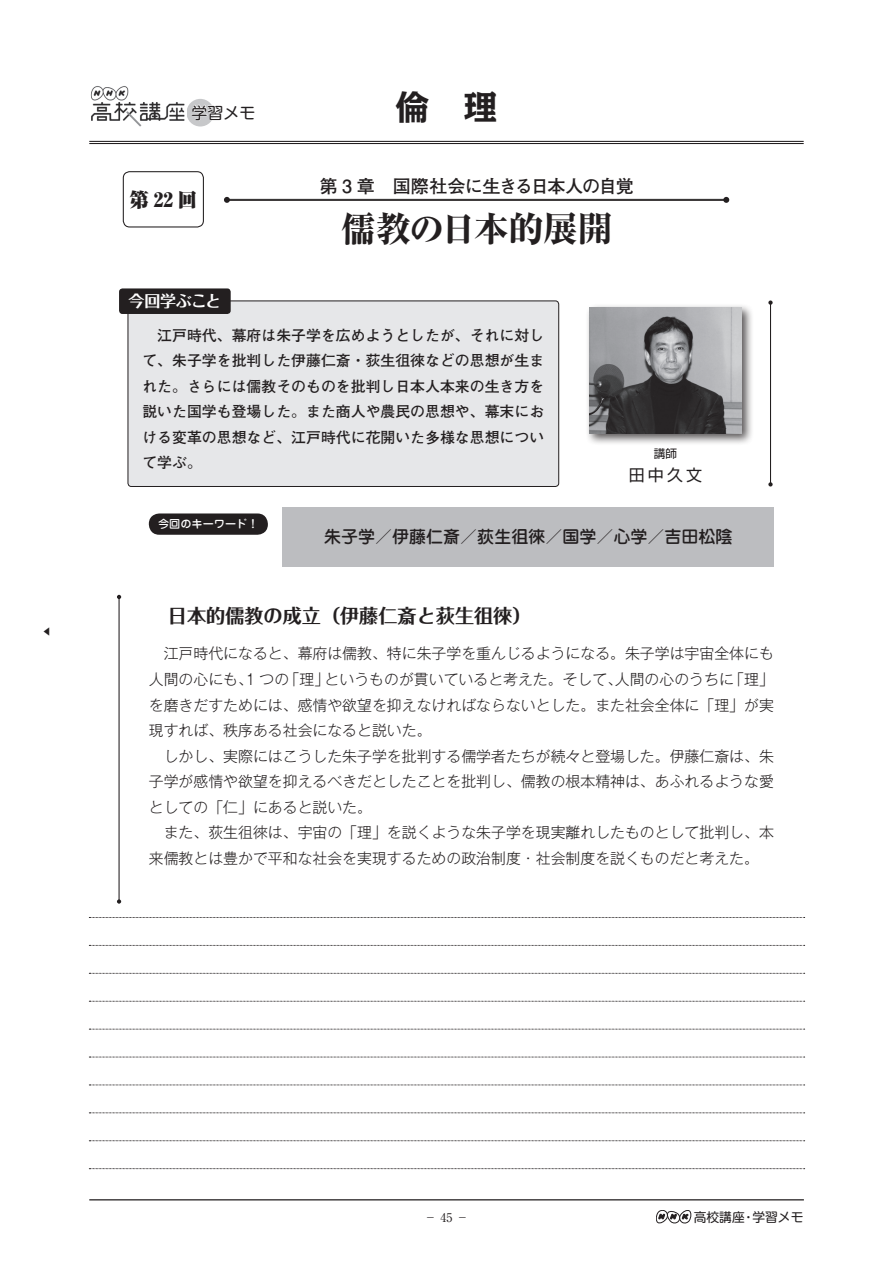
<style>
.page{position:relative;width:893px;height:1263px;background:#fff}
.page>*{position:absolute;margin:0;border:0;box-sizing:border-box;transform-origin:0 0}
.t1{font:800 35.1px "Ryumin Pr 5";letter-spacing:-.025em;color:#231f20}
.t2{font:700 34.05px "Kakumin Pro";color:#231f20}
.t3{font:700 19.2px "Folk Pro";color:#231f20}
.t4{font:900 19.2px "Ryumin Pr 5";color:#231f20}
.t5{font:700 18px "Futo Go B101 Pr 5";letter-spacing:-.06em;color:#231f20}
.t6{font:500 16.95px "Jun 34 Pro";color:#231f20}
.t7{font:700 15.9px "Folk Pro";letter-spacing:-.015em;color:#fff}
.t8{font:15.9px "Shin M Go Pro";color:#231f20}
.t9{font:15.9px "Shin Go Pr 5";color:#231f20}
.t10{font:300 14.85px/25.5px "Gothic MB101 Pr 5";color:#231f20;text-align:justify}
.t11{font:700 14.85px/25.5px "Futo Go B101 Pr 5";color:#231f20;text-align:justify}
.t12{font:12.75px "Shin M Go Pro";color:#231f20}
.t13{font:12px "Ryumin Pr 5";color:#231f20}
.t14{font:11.7px "Shin Go Pr 5";color:#231f20}
.t15{font:500 11.1px "Jun 34 Pro";color:#fff}
.t16{font:300 9px "Ryumin Pr 5";color:#231f20}
</style>
<div class="page">
<hr style="left:89px;top:1199px;width:715px;height:1px;background:#231f20">
<svg style="left:656px;top:1210px;width:35px;height:13px"></svg>
<div style="left:186px;top:99px;width:28px;height:27px;background:#c7c8ca;border-radius:50%"></div>
<hr style="left:89px;top:141px;width:715px;height:1px;background:#231f20">
<hr style="left:89px;top:143px;width:715px;height:1px;background:#231f20">
<div style="left:123px;top:171px;width:81px;height:56px;border:1px solid #231f20;border-radius:6px"></div>
<img style="left:90px;top:86px;width:95px;height:41px">
<svg style="left:191px;top:104px;width:23px;height:17px"></svg>
<hr style="left:227px;top:199px;width:499px;height:1px;background:#231f20">
<hr style="left:227px;top:200px;width:499px;height:1px;background:#231f20">
<svg style="left:224px;top:197px;width:6px;height:6px"></svg>
<svg style="left:723px;top:197px;width:6px;height:6px"></svg>
<svg style="left:89px;top:917px;width:716px;height:1px"></svg>
<svg style="left:89px;top:945px;width:716px;height:1px"></svg>
<svg style="left:89px;top:973px;width:716px;height:1px"></svg>
<svg style="left:89px;top:1001px;width:716px;height:1px"></svg>
<svg style="left:89px;top:1029px;width:716px;height:1px"></svg>
<svg style="left:89px;top:1057px;width:716px;height:1px"></svg>
<svg style="left:89px;top:1084px;width:716px;height:1px"></svg>
<svg style="left:89px;top:1112px;width:716px;height:1px"></svg>
<svg style="left:89px;top:1140px;width:716px;height:1px"></svg>
<svg style="left:89px;top:1168px;width:716px;height:1px"></svg>
<div style="left:128px;top:301px;width:431px;height:185px;background:#e6e7e9;border-radius:3px"></div>
<div style="left:128px;top:300px;width:431px;height:187px;border:1px solid #231f20;border-radius:3px"></div>
<div style="left:119px;top:288px;width:112px;height:26px;background:#231f20;border-radius:3px"></div>
<hr style="left:119px;top:597px;width:1px;height:304px;background:#231f20">
<svg style="left:117px;top:595px;width:4px;height:4px"></svg>
<svg style="left:117px;top:899px;width:4px;height:5px"></svg>
<div style="left:283px;top:507px;width:491px;height:60px;background:#bcbdc0"></div>
<div style="left:149px;top:513px;width:119px;height:22px;background:#231f20;border-radius:11px"></div>
<hr style="left:770px;top:303px;width:1px;height:181px;background:#231f20">
<svg style="left:768px;top:300px;width:5px;height:5px"></svg>
<svg style="left:768px;top:482px;width:5px;height:4px"></svg>
<div style="left:585px;top:304px;width:170px;height:142px;background:#231f20;opacity:.75"></div>
<img style="left:589px;top:308px;width:153px;height:126px">
<p class="t16" style="left:54px;top:627px;width:10px;rotate:90deg">▼</p>
<p class="t8" style="left:192px;top:100px;width:65px">学習メモ</p>
<p class="t4" style="left:130px;top:185px;width:68px">第22回</p>
<h2 class="t2" style="left:395px;top:80px;width:104px">倫　理</h2>
<p class="t5" style="left:319px;top:171px;width:316px">第 3 章　国際社会に生きる日本人の自覚</p>
<h1 class="t1" style="left:341px;top:202px;width:273px">儒教の日本的展開</h1>
<p class="t7" style="left:129px;top:288px;width:94px">今回学ぶこと</p>
<p class="t11" style="left:142px;top:321px;width:403px;text-indent:15px">江戸時代、幕府は朱子学を広めようとしたが、それに対して、朱子学を批判した伊藤仁斎・荻生徂徠などの思想が生まれた。さらには儒教そのものを批判し日本人本来の生き方を説いた国学も登場した。また商人や農民の思想や、幕末における変革の思想など、江戸時代に花開いた多様な思想について学ぶ。</p>
<p class="t14" style="left:654px;top:443px;width:25px">講師</p>
<p class="t9" style="left:629px;top:462px;width:75px">田中久文</p>
<p class="t15" style="left:158px;top:515px;width:102px">今回のキーワード！</p>
<p class="t6" style="left:324px;top:523px;width:410px">朱子学／伊藤仁斎／荻生徂徠／国学／心学／吉田松陰</p>
<p class="t3" style="left:168px;top:599px;width:365px">日本的儒教の成立（伊藤仁斎と荻生徂徠）</p>
<p class="t10" style="left:149px;top:640px;width:627px;text-indent:15px">江戸時代になると、幕府は儒教、特に朱子学を重んじるようになる。朱子学は宇宙全体にも人間の心にも、1 つの「理」というものが貫いていると考えた。そして、人間の心のうちに「理」を磨きだすためには、感情や欲望を抑えなければならないとした。また社会全体に「理」が実現すれば、秩序ある社会になると説いた。</p>
<p class="t10" style="left:149px;top:742px;width:627px;text-indent:15px">しかし、実際にはこうした朱子学を批判する儒学者たちが続々と登場した。伊藤仁斎は、朱子学が感情や欲望を抑えるべきだとしたことを批判し、儒教の根本精神は、あふれるような愛としての「仁」にあると説いた。</p>
<p class="t10" style="left:149px;top:818px;width:627px;text-indent:15px">また、荻生徂徠は、宇宙の「理」を説くような朱子学を現実離れしたものとして批判し、本来儒教とは豊かで平和な社会を実現するための政治制度・社会制度を説くものだと考えた。</p>
<p class="t13" style="left:425px;top:1208px;width:45px">− 45 −</p>
<p class="t12" style="left:694px;top:1206px;width:111px">高校講座・学習メモ</p>
</div>
